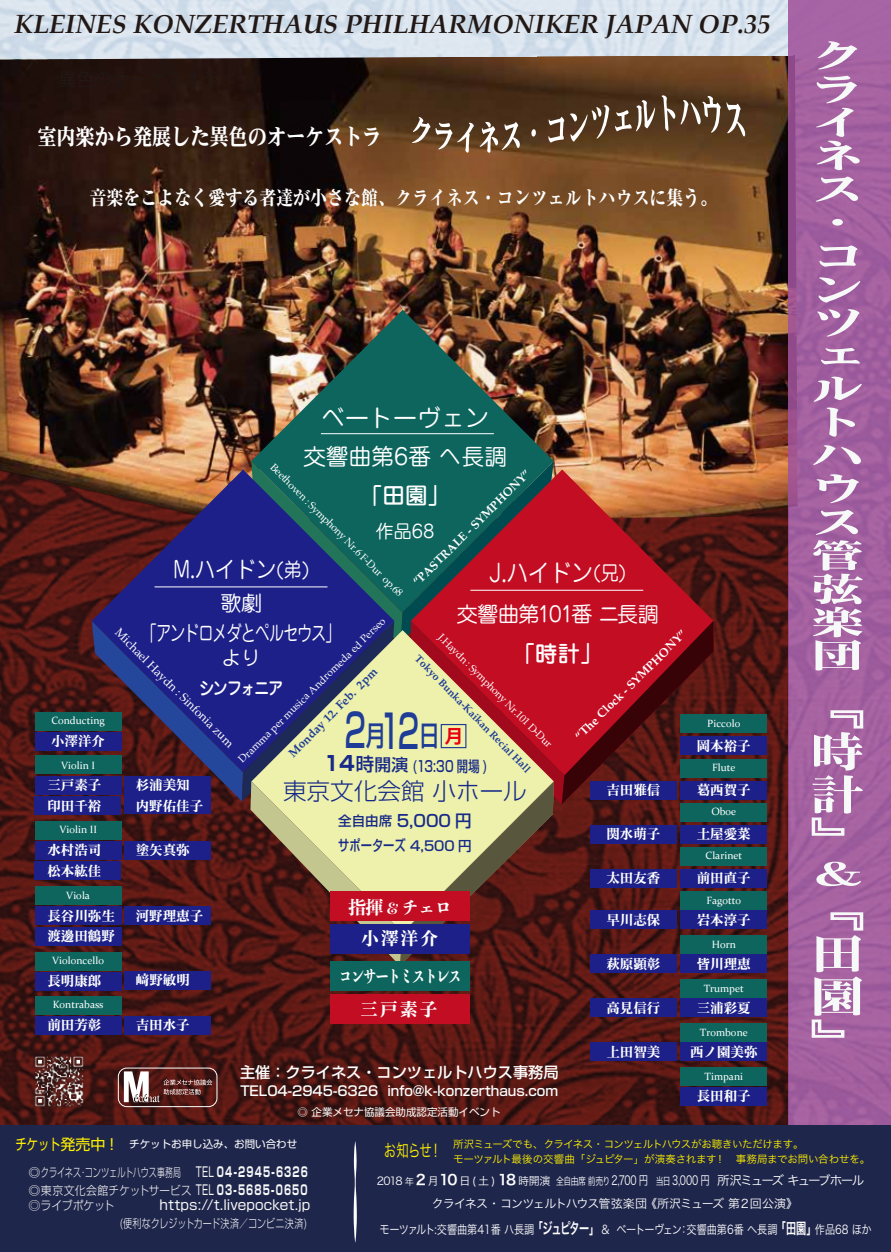
<style>
.page{position:relative;width:891px;height:1252px;background:#fff}
.page>*{position:absolute;margin:0;border:0;box-sizing:border-box;transform-origin:0 0}
.t1{font:500 46.35px "Shin Go Pro";color:#1f3d96;scale:.61 1}
.t2{font:42.75px/42.8px "Wazakura Mincho B 90 pv RKSJ H";color:#f7f8f8;text-align:justify;scale:1.26 1}
.t3{font:33.3px/33.3px "Wazakura Mincho B 90 pv RKSJ H";color:#f7f8f8;scale:1.59 1}
.t4{font:30.9px "Wazakura Mincho B 90 pv RKSJ H";color:#f7f8f8;scale:1.75 1}
.t5{font:italic 700 26.25px "Palatino";color:#221815}
.t6{font:24px "Jun 201 Pro";color:#fff;scale:.81 1}
.t7{font:24px "Jun 201 Pro";color:#fff}
.t8{font:300 23.55px "Shin Go Pro";color:#172a88}
.t9{font:22.5px "Wazakura Mincho B 90 pv RKSJ H";color:#fff;scale:.85 1}
.t10{font:22.5px "Jun 201 Pro";letter-spacing:.01em;color:#fff;scale:.81 1}
.t11{font:22.5px "Jun 201 Pro";letter-spacing:.01em;color:#fff}
.t12{font:500 22.5px "Jun 34 Pro";color:#fff}
.t13{font:21px "Jun 201 Pro";letter-spacing:-.07em;color:#fff}
.t14{font:20.85px/29.2px "Jun 201 Pro";letter-spacing:-.075em;color:#fff;text-align:center}
.t15{font:800 19.65px "Ryumin Pro";color:#fff;scale:.86 1}
.t16{font:19.5px "Jun 201 Pro";color:#fff}
.t17{font:700 18.75px "Koz Go Pr 6 N";color:#e60012}
.t18{font:800 18px "Toppan Bunkyu Midashi Mincho Std N";letter-spacing:-.1em;color:#fff;scale:.75 1}
.t19{font:18px "Wazakura Mincho B 90 pv RKSJ H";letter-spacing:.1em;color:#fff}
.t20{font:500 18px "Jun 34 Pro";letter-spacing:-.1em;color:#fff;scale:.85 1}
.t21{font:800 18px "Toppan Bunkyu Midashi Mincho Std N";letter-spacing:-.1em;color:#fff}
.t22{font:18px "Jun 201 Pro";color:#fff}
.t23{font:17.4px "Hiragino Sans W3";color:#fff100;scale:.71 1}
.t24{font:500 16.5px "Shin Go Pro";color:#172a88}
.t25{font:500 15.15px "Shin Go Pro";color:#fff}
.t26{font:500 15.15px "Shin Go Pro";color:#172a88;scale:.75 1}
.t27{font:500 15px "Shin Go Pro";color:#172a88;scale:.75 1}
.t28{font:15px "Shin Go Pro";color:#fff100;scale:.75 1}
.t29{font:13.5px/20.2px "Wazakura Mincho B 90 pv RKSJ H";color:#fff}
.t30{font:500 13.5px "Shin Go Pro";color:#fff}
.t31{font:13.5px "Shin Go Pro";letter-spacing:.005em;color:#f7f8f8}
.t32{font:12.6px "Hiragino Sans W3";letter-spacing:-.135em;color:#fff;scale:.75 1}
.t33{font:12.15px "Hiragino Sans W3";letter-spacing:-.01em;color:#fff;scale:.84 1}
.t34{font:300 12px "Shin Go Pro";color:#f7f8f8}
.t35{font:700 12px "Palatino";color:#fff}
.t36{font:12px "Hiragino Sans W3";letter-spacing:-.085em;color:#fff}
.t37{font:12px "Palatino";color:#fff}
.t38{font:300 12px "Shin Go Pro";color:#f7f8f8;scale:.75 1}
.t39{font:700 12px "Palatino";color:#1f3d96}
.t40{font:300 12px "Shin Go Pro";letter-spacing:-.025em;color:#f7f8f8;scale:.91 1}
.t41{font:10.5px "Constantia";color:#fff}
.t42{font:10.5px "Palatino";color:#fff}
.t43{font:10.5px/15px "Hiragino Sans W3";letter-spacing:-.035em;color:#fff100}
.t44{font:700 10.5px "Palatino";color:#1f3d96}
.t45{font:10.5px "Shin Go Pro";color:#f7f8f8}
.t46{font:10.5px "Shin Go Pro";color:#fff}
.s1{font-size:19.5px}
.s2{font-size:27.9px}
.s3{font-weight:700;font-size:20.25px}
.s4{font-size:18.45px}
.s5{font-size:16.8px}
.s6{font-size:13.5px}
.s7{font-family:"Koz Min Pro";font-weight:800}
.s8{font-size:15px}
.s9{font-weight:400;font-size:13.5px}
.s10{font-weight:700;font-size:13.5px}
.s11{font-family:"Koz Go Pr 6 N"}
.s12{font-size:10.95px}
.s13{font-size:9.45px}
.s14{font-family:"Hiragino Sans W6";font-size:14.1px}
.s15{font-size:10.5px}
.s16{font-family:"Hiragino Sans W6";font-size:15.15px}
</style>
<div class="page">
<img style="left:0;top:0;width:891px;height:1251px">
<h3 class="t5" style="left:14px;top:2px;width:758px">KLEINES KONZERTHAUS PHILHARMONIKER JAPAN OP.35</h3>
<h3 class="t9" style="left:37px;top:125px;width:406px">室内楽から発展した異色のオーケストラ</h3>
<h3 class="t15" style="left:90px;top:182px;width:731px">音楽をこよなく愛する者達が小さな館、クライネス・コンツェルトハウスに集う。</h3>
<h3 class="t7" style="left:321px;top:399px;width:169px">ベートーヴェン</h3>
<h3 class="t11" style="left:303px;top:438px;width:205px">交響曲第6番 ヘ長調</h3>
<h3 class="t12" style="left:360px;top:477px;width:91px">「田園」</h3>
<h3 class="t22" style="left:376px;top:516px;width:60px">作品68</h3>
<p class="t42" style="left:279px;top:459px;width:184px;rotate:45deg">Beethoven : Symphony Nr.6 F-Dur op.68</p>
<p class="t35" style="left:408px;top:576px;width:161px;rotate:-45deg">“PASTRALE - SYMPHONY”</p>
<h3 class="t10" style="left:173px;top:551px;width:170px">M.ハイドン<span class="s1">(弟)</span></h3>
<h3 class="t14" style="left:142px;top:586px;width:200px">歌劇<br>「アンドロメダとペルセウス」</h3>
<h3 class="t16" style="left:222px;top:641px;width:40px">より</h3>
<h3 class="t20" style="left:199px;top:674px;width:101px">シンフォニア</h3>
<h3 class="t6" style="left:489px;top:554px;width:171px">J.ハイドン<span class="s1">(兄)</span></h3>
<h3 class="t13" style="left:457px;top:596px;width:204px">交響曲第101番 ニ長調</h3>
<h3 class="t12" style="left:513px;top:635px;width:91px">「時計」</h3>
<p class="t37" style="left:124px;top:623px;width:164px;rotate:45deg">Michael Haydn : Sinfonia zum</p>
<p class="t42" style="left:234px;top:755px;width:203px;rotate:-45deg">Dramma per musica Andromeda ed Perseo</p>
<p class="t35" style="left:570px;top:730px;width:153px;rotate:-45deg">“The Clock - SYMPHONY”</p>
<p class="t42" style="left:446px;top:629px;width:158px;rotate:45deg">J.Haydn : Symphony Nr.101 D-Dur</p>
<p class="t44" style="left:423px;top:650px;width:161px;rotate:45deg">Tokyo Bunka-Kaikan Recial Hall</p>
<p class="t39" style="left:283px;top:747px;width:122px;rotate:-45deg">Monday 12. Feb. 2pm</p>
<h1 class="t1" style="left:341px;top:693px;width:163px">２<span class="s2">月</span>１2 <span class="s2">日</span></h1>
<p class="t41" style="left:51px;top:713px;width:55px">Conducting</p>
<p class="t41" style="left:707px;top:716px;width:35px">Piccolo</p>
<p class="t29" style="left:697px;top:735px;width:55px">岡本裕子</p>
<p class="t41" style="left:712px;top:760px;width:25px">Flute</p>
<p class="t29" style="left:606px;top:779px;width:55px">吉田雅信</p>
<p class="t29" style="left:697px;top:779px;width:55px">葛西賀子</p>
<h3 class="t17" style="left:445px;top:725px;width:20px">月</h3>
<p class="t29" style="left:51px;top:730px;width:55px">小澤洋介</p>
<p class="t26" style="left:322px;top:753px;width:222px"><span class="s3">１４</span><span class="s4">時</span><span class="s5">開演</span> (13:30 開場 )</p>
<h3 class="t8" style="left:283px;top:771px;width:245px">東京文化会館 小ホール</h3>
<p class="t24" style="left:338px;top:807px;width:135px"><span class="s6">全自由席</span> 5,000 円</p>
<p class="t41" style="left:61px;top:758px;width:35px">Violin I</p>
<p class="t29" style="left:47px;top:774px;width:55px">三戸素子</p>
<p class="t29" style="left:136px;top:774px;width:55px">杉浦美知</p>
<p class="t29" style="left:47px;top:795px;width:55px">印田千裕</p>
<p class="t41" style="left:59px;top:822px;width:39px">Violin II</p>
<p class="t29" style="left:47px;top:840px;width:55px">水村浩司</p>
<p class="t29" style="left:136px;top:840px;width:55px">塗矢真弥</p>
<p class="t29" style="left:47px;top:860px;width:55px">松本紘佳</p>
<p class="t41" style="left:66px;top:887px;width:25px">Viola</p>
<p class="t29" style="left:47px;top:905px;width:69px">長谷川弥生渡邊田鶴野</p>
<p class="t41" style="left:52px;top:953px;width:53px">Violoncello</p>
<p class="t29" style="left:47px;top:970px;width:55px">長明康郎</p>
<p class="t29" style="left:136px;top:969px;width:56px"><span class="s7">﨑</span>野敏明</p>
<p class="t41" style="left:53px;top:996px;width:52px">Kontrabass</p>
<p class="t29" style="left:47px;top:1014px;width:55px">前田芳彰</p>
<p class="t29" style="left:136px;top:1014px;width:55px">吉田水子</p>
<p class="t29" style="left:136px;top:795px;width:69px">内野佑佳子</p>
<p class="t41" style="left:711px;top:804px;width:26px">Oboe</p>
<p class="t29" style="left:606px;top:823px;width:56px">関水萌子</p>
<p class="t29" style="left:697px;top:823px;width:55px">土屋愛菜</p>
<p class="t27" style="left:338px;top:833px;width:179px">サポーターズ <span class="s6">4,500 円</span></p>
<p class="t41" style="left:705px;top:848px;width:38px">Clarinet</p>
<p class="t29" style="left:606px;top:868px;width:55px">太田友香</p>
<p class="t29" style="left:697px;top:868px;width:55px">前田直子</p>
<p class="t41" style="left:706px;top:892px;width:36px">Fagotto</p>
<p class="t29" style="left:606px;top:909px;width:55px">早川志保</p>
<p class="t29" style="left:697px;top:909px;width:55px">岩本淳子</p>
<p class="t41" style="left:712px;top:936px;width:26px">Horn</p>
<p class="t29" style="left:606px;top:953px;width:55px">萩原顕彰</p>
<p class="t29" style="left:697px;top:953px;width:55px">皆川理恵</p>
<p class="t41" style="left:704px;top:980px;width:42px">Trumpet</p>
<p class="t29" style="left:606px;top:997px;width:55px">高見信行</p>
<p class="t29" style="left:697px;top:997px;width:55px">三浦彩夏</p>
<p class="t41" style="left:700px;top:1024px;width:49px">Trombone</p>
<p class="t29" style="left:606px;top:1041px;width:55px">上田智美</p>
<p class="t29" style="left:690px;top:1041px;width:69px">西ノ園美弥</p>
<p class="t41" style="left:704px;top:1069px;width:40px">Timpani</p>
<p class="t29" style="left:697px;top:1085px;width:55px">長田和子</p>
<h3 class="t21" style="left:348px;top:892px;width:106px">指揮 <span class="s8">&amp;</span> チェロ</h3>
<p class="t29" style="left:136px;top:905px;width:69px">河野理恵子</p>
<h3 class="t19" style="left:361px;top:929px;width:79px">小澤洋介</h3>
<h3 class="t18" style="left:339px;top:961px;width:165px">コンサートミストレス</h3>
<h3 class="t19" style="left:360px;top:999px;width:79px">三戸素子</h3>
<p class="t25" style="left:240px;top:1059px;width:320px">主催：クライネス・コンツェルトハウス事務局</p>
<p class="t30" style="left:240px;top:1079px;width:319px">TEL04-2945-6326 info@k-konzerthaus.com</p>
<p class="t45" style="left:297px;top:1103px;width:204px">◎ 企業メセナ協議会助成認定活動イベント</p>
<h3 class="t3" style="left:811px;top:39px;width:34px">クライネス・コンツェルトハウス管弦楽団</h3>
<h2 class="t2" style="left:810px;top:687px;width:43px">﹃時計﹄</h2>
<h3 class="t4" style="left:810px;top:858px;width:30px">＆</h3>
<h2 class="t2" style="left:810px;top:889px;width:43px">﹃田園﹄</h2>
<p class="t28" style="left:16px;top:1131px;width:133px">チケット発売中 !</p>
<p class="t34" style="left:29px;top:1162px;width:281px">◎クライネス・コンツェルトハウス事務局 <span class="s9">TEL</span> <span class="s10">04-2945-6326</span></p>
<p class="t40" style="left:29px;top:1195px;width:96px"><span class="s11">◎</span>ライブポケット</p>
<p class="t31" style="left:159px;top:1193px;width:152px">https://t.livepocket.jp</p>
<p class="t46" style="left:129px;top:1135px;width:169px">チケットお申し込み、お問い合わせ</p>
<p class="t34" style="left:29px;top:1180px;width:280px">◎東京文化会館チケットサービス <span class="s9">TEL</span> <span class="s10">03-5685-0650</span></p>
<p class="t38" style="left:120px;top:1212px;width:252px">(便利なクレジットカード決済／コンビニ決済)</p>
<p class="t43" style="left:453px;top:1135px;width:419px">所沢ミューズでも、クライネス・コンツェルトハウスがお聴きいただけます。<br>モーツァルト最後の交響曲「ジュピター」が演奏されます！　事務局までお問い合わせを。</p>
<p class="t32" style="left:377px;top:1168px;width:652px"><span class="s12">2018</span> <span class="s13">年</span> <span class="s14">2</span> <span class="s12">月</span><span class="s14">10</span> <span class="s12">日 ( 土 )</span> <span class="s14">18</span> <span class="s12">時開演</span><span class="s15">全自由席 前売り</span>2,700 円 <span class="s15">当日</span> 3,000 円 所沢ミューズ キューブホール</p>
<p class="t36" style="left:432px;top:1192px;width:368px">クライネス・コンツェルトハウス管弦楽団 《所沢ミューズ 第２回公演》</p>
<p class="t23" style="left:384px;top:1134px;width:83px">お知らせ！</p>
<p class="t33" style="left:379px;top:1218px;width:587px">モーツァルト:交響曲第41番 ハ長調<span class="s16">「ジュピター」</span> ＆ ベートーヴェン：交響曲第6番 へ長調<span class="s16">「田園」</span>作品68 ほか</p>
</div>
